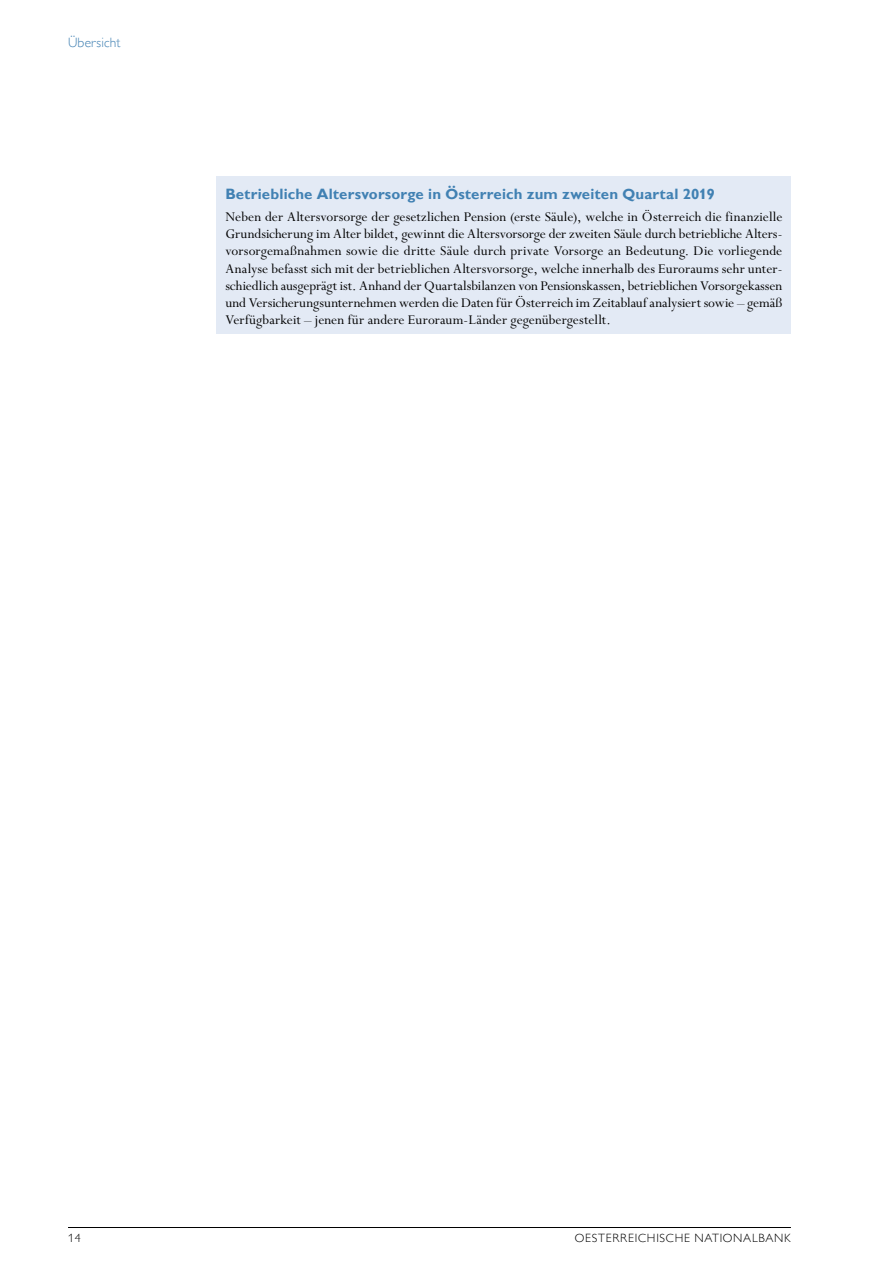
<style>
.page{position:relative;width:893px;height:1263px;background:#fff}
.page>*{position:absolute;margin:0;border:0;box-sizing:border-box;transform-origin:0 0}
.id5735{font:15px/17.2px "Perpetua Std";color:#000}
.id6418{font:700 15px "Gill Sans MT Pro";letter-spacing:.01em;color:#4181b3}
.t1{font:300 13.5px "Gill Sans MT Pro";letter-spacing:.015em;color:#4181b3}
.t2{font:300 12px "Gill Sans MT Pro";letter-spacing:.06em;color:#000}
</style>
<div class="page">
<hr style="left:68px;top:1227px;width:723px;height:1px;background:#000">
<div style="left:217px;top:176px;width:574px;height:37px;background:#e3eaf5"></div>
<div style="left:217px;top:202px;width:574px;height:132px;background:#e3eaf5"></div>
<p class="t1" style="left:68px;top:35px;width:54px">Übersicht</p>
<p class="id6418" style="left:225px;top:185px;width:491px">Betriebliche Altersvorsorge in Österreich zum zweiten Quartal 2019</p>
<p class="id5735" style="left:225px;top:208px;width:559px">Neben der Altersvorsorge der gesetzlichen Pension (erste Säule), welche in Österreich die finanzielle Grundsicherung im Alter bildet, gewinnt die Altersvorsorge der zweiten Säule durch betriebliche Alters&shy;vorsorgemaßnahmen sowie die dritte Säule durch private Vorsorge an Bedeutung. Die vorliegende Analyse befasst sich mit der betrieblichen Altersvorsorge, welche innerhalb des Euroraums sehr unter&shy;schiedlich ausgeprägt ist. Anhand der Quartalsbilanzen von Pensionskassen, betrieblichen Vorsorgekassen und Versicherungsunternehmen werden die Daten für Österreich im Zeitablauf analysiert sowie – gemäß Verfügbarkeit – jenen für andere Euroraum-Länder gegenübergestellt.</p>
<p class="t2" style="left:68px;top:1231px;width:14px">14</p>
<p class="t2" style="left:575px;top:1231px;width:218px">OESTERREICHISCHE NATIONALBANK</p>
</div>
